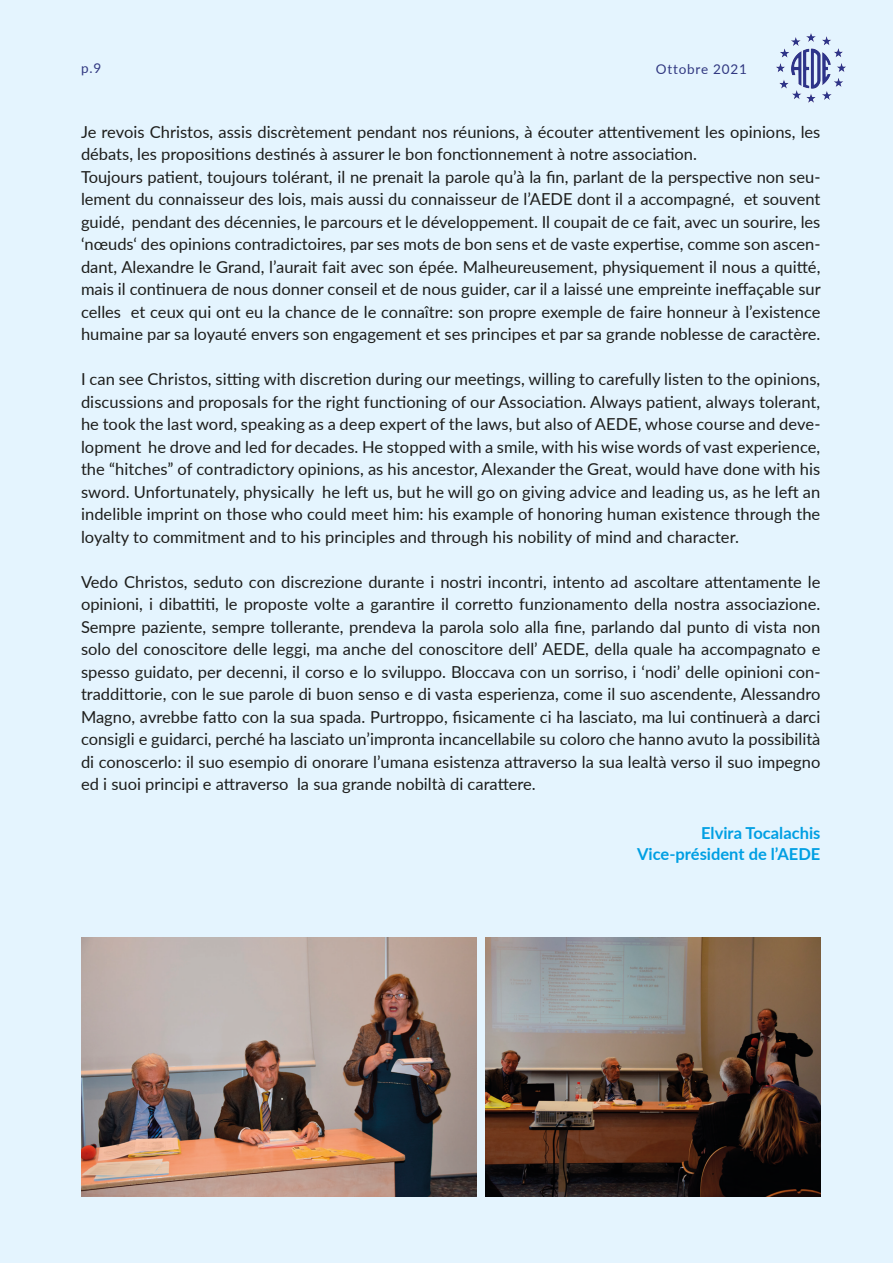
<style>
.page{position:relative;width:893px;height:1263px;background:#e4f4fe}
.page>*{position:absolute;margin:0;border:0;box-sizing:border-box;transform-origin:0 0}
.t1{font:16.5px/22.5px "Lato";color:#1d1d1b;text-align:justify}
.t2{font:700 16.5px "Lato";color:#009fe3}
.t3{font:13.5px "Lato";letter-spacing:.06em;color:#313881}
</style>
<div class="page">
<img style="left:776px;top:33px;width:70px;height:70px">
<img style="left:81px;top:938px;width:396px;height:259px">
<img style="left:485px;top:938px;width:335px;height:259px">
<p class="t3" style="left:81px;top:59px;width:22px">p.9</p>
<p class="t3" style="left:656px;top:59px;width:93px">Ottobre 2021</p>
<p class="t1" style="left:81px;top:120px;width:741px">Je revois Christos, assis discrètement pendant nos réunions, à écouter attentivement les opinions, les débats, les propositions destinés à assurer le bon fonctionnement à notre association.</p>
<p class="t1" style="left:81px;top:165px;width:741px">Toujours patient, toujours tolérant, il ne prenait la parole qu’à la fin, parlant de la perspective non seu&shy;lement du connaisseur des lois, mais aussi du connaisseur de l’AEDE dont il a accompagné, et souvent guidé, pendant des décennies, le parcours et le développement. Il coupait de ce fait, avec un sourire, les ‘nœuds‘ des opinions contradictoires, par ses mots de bon sens et de vaste expertise, comme son ascen&shy;dant, Alexandre le Grand, l’aurait fait avec son épée. Malheureusement, physiquement il nous a quitté, mais il continuera de nous donner conseil et de nous guider, car il a laissé une empreinte ineffaçable sur celles et ceux qui ont eu la chance de le connaître: son propre exemple de faire honneur à l’existence humaine par sa loyauté envers son engagement et ses principes et par sa grande noblesse de caractère.</p>
<p class="t1" style="left:81px;top:367px;width:741px">I can see Christos, sitting with discretion during our meetings, willing to carefully listen to the opinions, discussions and proposals for the right functioning of our Association. Always patient, always tolerant, he took the last word, speaking as a deep expert of the laws, but also of AEDE, whose course and deve&shy;lopment he drove and led for decades. He stopped with a smile, with his wise words of vast experience, the “hitches” of contradictory opinions, as his ancestor, Alexander the Great, would have done with his sword. Unfortunately, physically he left us, but he will go on giving advice and leading us, as he left an indelible imprint on those who could meet him: his example of honoring human existence through the loyalty to commitment and to his principles and through his nobility of mind and character.</p>
<p class="t1" style="left:81px;top:570px;width:741px">Vedo Christos, seduto con discrezione durante i nostri incontri, intento ad ascoltare attentamente le opinioni, i dibattiti, le proposte volte a garantire il corretto funzionamento della nostra associazione.<br>Sempre paziente, sempre tollerante, prendeva la parola solo alla fine, parlando dal punto di vista non solo del conoscitore delle leggi, ma anche del conoscitore dell’ AEDE, della quale ha accompagnato e spesso guidato, per decenni, il corso e lo sviluppo. Bloccava con un sorriso, i ‘nodi’ delle opinioni con&shy;traddittorie, con le sue parole di buon senso e di vasta esperienza, come il suo ascendente, Alessandro Magno, avrebbe fatto con la sua spada. Purtroppo, fisicamente ci ha lasciato, ma lui continuerà a darci consigli e guidarci, perché ha lasciato un’impronta incancellabile su coloro che hanno avuto la possibilità di conoscerlo: il suo esempio di onorare l’umana esistenza attraverso la sua lealtà verso il suo impegno ed i suoi principi e attraverso la sua grande nobiltà di carattere.</p>
<p class="t2" style="left:701px;top:821px;width:121px">Elvira Tocalachis</p>
<p class="t2" style="left:637px;top:842px;width:185px">Vice-président de l’AEDE</p>
</div>
